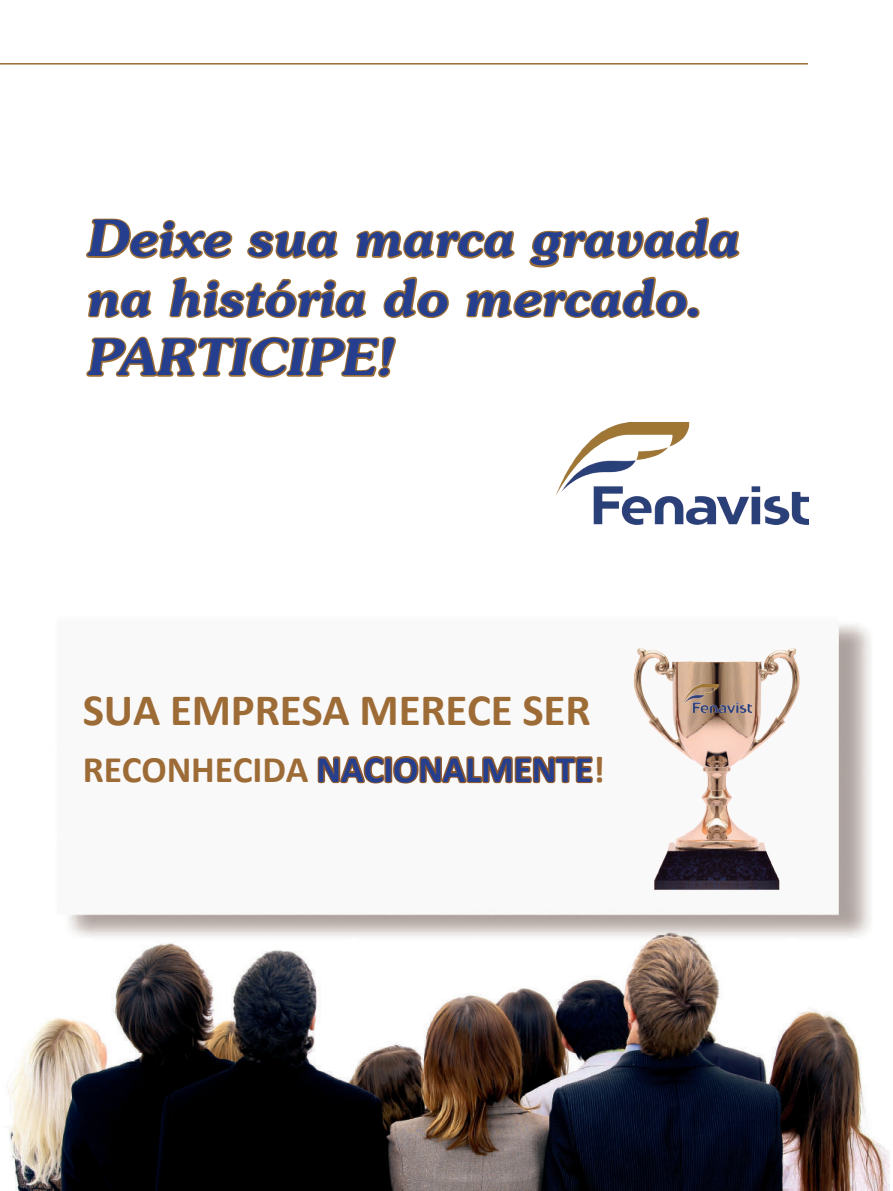
<style>
.page{position:relative;width:893px;height:1191px;background:#fff}
.page>*{position:absolute;margin:0;border:0;box-sizing:border-box;transform-origin:0 0}
.t1{font:italic 700 49.5px/59.4px "Southern";letter-spacing:-.005em;color:#253f8e}
.t2{font:700 45px "Calibri";letter-spacing:-.005em;color:#9d6b36}
.t3{font:700 37.5px "Calibri";letter-spacing:-.005em;color:#253f8e}
.s1{color:#9d6b36}
</style>
<div class="page">
<hr style="left:0;top:63px;width:808px;height:2px;background:#9d6b36">
<svg style="left:86px;top:217px;width:654px;height:161px"></svg>
<img style="left:556px;top:422px;width:253px;height:102px">
<img style="left:9px;top:624px;width:881px;height:567px">
<svg style="left:315px;top:740px;width:280px;height:52px"></svg>
<img style="left:617px;top:638px;width:196px;height:262px">
<img style="left:682px;top:684px;width:70px;height:28px">
<p class="t1" style="left:85px;top:209px;width:655px">Deixe sua marca gravada na história do mercado.<br>PARTICIPE!</p>
<p class="t2" style="left:83px;top:681px;width:509px">SUA EMPRESA MERECE SER</p>
<p class="t3" style="left:83px;top:745px;width:524px"><span class="s1">RECONHECIDA</span> NACIONALMENTE<span class="s1">!</span></p>
</div>
